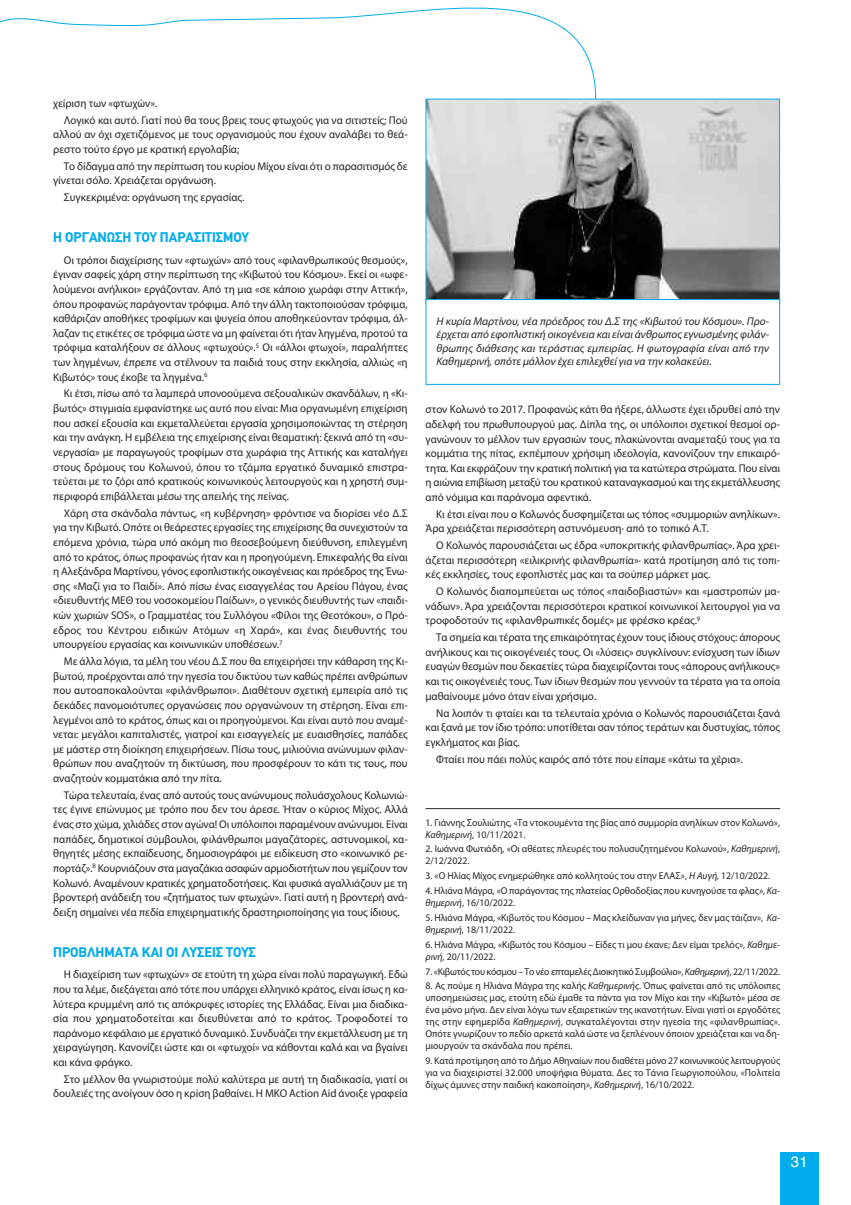
<style>
.page{position:relative;width:851px;height:1205px;background:#fff}
.page>*{position:absolute;margin:0;border:0;box-sizing:border-box;transform-origin:0 0}
.t1{font:15px "Helvetica";color:#fff}
.t2{font:700 13.75px "CF Din";color:#00acec}
.t3{font:11.25px/14.6px "Myriad Pro";color:#272526;text-align:justify}
.t4{font:italic 11.25px/13.5px "Myriad Pro";color:#272526;text-align:justify}
.t5{font:10px/12px "Myriad Pro";color:#272526}
.t6{font:10px "Myriad Pro";letter-spacing:-.02em;color:#272526}
.s1{font-style:italic}
</style>
<div class="page">
<div style="left:780px;top:1152px;width:38px;height:53px;background:#00acec"></div>
<img style="left:596px;top:101px;width:182px;height:198px">
<div style="left:425px;top:299px;width:355px;height:86px;border:1px solid #00acec"></div>
<hr style="left:425px;top:808px;width:355px;height:1px;background:#272526">
<svg style="left:0;top:7px;width:596px;height:313px"></svg>
<p class="t3" style="left:64px;top:96px;width:345px;line-height:16.8px;text-indent:-11px">χείριση των «φτωχών».<br>Λογικό και αυτό. Γιατί πού θα τους βρεις τους φτωχούς για να σιτιστείς; Πού</p>
<p class="t3" style="left:53px;top:128px;width:356px">αλλού αν όχι σχετιζόμενος με τους οργανισμούς που έχουν αναλάβει το θεά&shy;ρεστο τούτο έργο με κρατική εργολαβία;</p>
<p class="t3" style="left:53px;top:160px;width:356px;text-indent:11px">Το δίδαγμα από την περίπτωση του κυρίου Μίχου είναι ότι ο παρασιτισμός δε γίνεται σόλο. Χρειάζεται οργάνωση.</p>
<p class="t3" style="left:64px;top:191px;width:182px">Συγκεκριμένα: οργάνωση της εργασίας.</p>
<p class="t2" style="left:53px;top:230px;width:197px">Η ΟΡΓΑΝΩΣΗ ΤΟΥ ΠΑΡΑΣΙΤΙΣΜΟΥ</p>
<p class="t3" style="left:53px;top:253px;width:356px;text-indent:11px">Οι τρόποι διαχείρισης των «φτωχών» από τους «φιλανθρωπικούς θεσμούς», έγιναν σαφείς χάρη στην περίπτωση της «Κιβωτού του Κόσμου». Εκεί οι «ωφε&shy;λούμενοι ανήλικοι» εργάζονταν. Από τη μια «σε κάποιο χωράφι στην Αττική», όπου προφανώς παράγονταν τρόφιμα. Από την άλλη τακτοποιούσαν τρόφιμα, καθάριζαν αποθήκες τροφίμων και ψυγεία όπου αποθηκεύονταν τρόφιμα, άλ&shy;λαζαν τις ετικέτες σε τρόφιμα ώστε να μη φαίνεται ότι ήταν ληγμένα, προτού τα τρόφιμα καταλήξουν σε άλλους «φτωχούς».<sup>5</sup> Οι «άλλοι φτωχοί», παραλήπτες των ληγμένων, έπρεπε να στέλνουν τα παιδιά τους στην εκκλησία, αλλιώς «η Κιβωτός» τους έκοβε τα ληγμένα.<sup>6</sup></p>
<p class="t3" style="left:53px;top:387px;width:356px;text-indent:11px">Κι έτσι, πίσω από τα λαμπερά υπονοούμενα σεξουαλικών σκανδάλων, η «Κι&shy;βωτός» στιγμιαία εμφανίστηκε ως αυτό που είναι: Μια οργανωμένη επιχείριση που ασκεί εξουσία και εκμεταλλεύεται εργασία χρησιμοποιώντας τη στέρηση και την ανάγκη. Η εμβέλεια της επιχείρισης είναι θεαματική: ξεκινά από τη «συ&shy;νεργασία» με παραγωγούς τροφίμων στα χωράφια της Αττικής και καταλήγει στους δρόμους του Κολωνού, όπου το τζάμπα εργατικό δυναμικό επιστρα&shy;τεύεται με το ζόρι από κρατικούς κοινωνικούς λειτουργούς και η χρηστή συμ&shy;περιφορά επιβάλλεται μέσω της απειλής της πείνας.</p>
<p class="t3" style="left:53px;top:506px;width:356px;text-indent:11px">Χάρη στα σκάνδαλα πάντως, «η κυβέρνηση» φρόντισε να διορίσει νέο Δ.Σ για την Κιβωτό. Οπότε οι θεάρεστες εργασίες της επιχείρισης θα συνεχιστούν τα επόμενα χρόνια, τώρα υπό ακόμη πιο θεοσεβούμενη διεύθυνση, επιλεγμένη από το κράτος, όπως προφανώς ήταν και η προηγούμενη. Επικεφαλής θα είναι η Αλεξάνδρα Μαρτίνου, γόνος εφοπλιστικής οικογένειας και πρόεδρος της Ένω&shy;σης «Μαζί για το Παιδί». Από πίσω ένας εισαγγελέας του Αρείου Πάγου, ένας «διευθυντής ΜΕΘ του νοσοκομείου Παίδων», ο γενικός διευθυντής των «παιδι&shy;κών χωριών SOS», ο Γραμματέας του Συλλόγου «Φίλοι της Θεοτόκου», ο Πρό&shy;εδρος του Κέντρου ειδικών Ατόμων «η Χαρά», και ένας διευθυντής του υπουργείου εργασίας και κοινωνικών υποθέσεων.<sup>7</sup></p>
<p class="t3" style="left:53px;top:655px;width:356px;text-indent:11px">Με άλλα λόγια, τα μέλη του νέου Δ.Σ που θα επιχειρήσει την κάθαρση της Κι&shy;βωτού, προέρχονται από την ηγεσία του δικτύου των καθώς πρέπει ανθρώπων που αυτοαποκαλούνται «φιλάνθρωποι». Διαθέτουν σχετική εμπειρία από τις δεκάδες πανομοιότυπες οργανώσεις που οργανώνουν τη στέρηση. Είναι επι&shy;λεγμένοι από το κράτος, όπως και οι προηγούμενοι. Και είναι αυτό που αναμέ&shy;νεται: μεγάλοι καπιταλιστές, γιατροί και εισαγγελείς με ευαισθησίες, παπάδες με μάστερ στη διοίκηση επιχειρήσεων. Πίσω τους, μιλιούνια ανώνυμων φιλαν&shy;θρώπων που αναζητούν τη δικτύωση, που προσφέρουν το κάτι τις τους, που αναζητούν κομματάκια από την πίτα.</p>
<p class="t3" style="left:53px;top:788px;width:356px;text-indent:11px">Τώρα τελευταία, ένας από αυτούς τους ανώνυμους πολυάσχολους Κολωνιώ&shy;τες έγινε επώνυμος με τρόπο που δεν του άρεσε. Ήταν ο κύριος Μίχος. Αλλά ένας στο χώμα, χιλιάδες στον αγώνα! Οι υπόλοιποι παραμένουν ανώνυμοι. Είναι παπάδες, δημοτικοί σύμβουλοι, φιλάνθρωποι μαγαζάτορες, αστυνομικοί, κα&shy;θηγητές μέσης εκπαίδευσης, δημοσιογράφοι με ειδίκευση στο «κοινωνικό ρε&shy;πορτάζ».<sup>8</sup> Κουρνιάζουν στα μαγαζάκια ασαφών αρμοδιοτήτων που γεμίζουν τον Κολωνό. Αναμένουν κρατικές χρηματοδοτήσεις. Και φυσικά αγαλλιάζουν με τη βροντερή ανάδειξη του «ζητήματος των φτωχών». Γιατί αυτή η βροντερή ανά&shy;δειξη σημαίνει νέα πεδία επιχειρηματικής δραστηριοποίησης για τους ίδιους.</p>
<p class="t2" style="left:53px;top:944px;width:204px">ΠΡΟΒΛΗΜΑΤΑ ΚΑΙ ΟΙ ΛΥΣΕΙΣ ΤΟΥΣ</p>
<p class="t3" style="left:53px;top:968px;width:356px;text-indent:11px">Η διαχείριση των «φτωχών» σε ετούτη τη χώρα είναι πολύ παραγωγική. Εδώ που τα λέμε, διεξάγεται από τότε που υπάρχει ελληνικό κράτος, είναι ίσως η κα&shy;λύτερα κρυμμένη από τις απόκρυφες ιστορίες της Ελλάδας. Είναι μια διαδικα&shy;σία που χρηματοδοτείται και διευθύνεται από το κράτος. Τροφοδοτεί το παράνομο κεφάλαιο με εργατικό δυναμικό. Συνδυάζει την εκμετάλλευση με τη χειραγώγηση. Κανονίζει ώστε και οι «φτωχοί» να κάθονται καλά και να βγαίνει και κάνα φράγκο.</p>
<p class="t3" style="left:53px;top:1072px;width:356px;text-align:right">Στο μέλλον θα γνωριστούμε πολύ καλύτερα με αυτή τη διαδικασία, γιατί οι δουλειές της ανοίγουν όσο η κρίση βαθαίνει. Η ΜΚΟ Action Aid άνοιξε γραφεία</p>
<p class="t4" style="left:436px;top:315px;width:334px">Η κυρία Μαρτίνου, νέα πρόεδρος του Δ.Σ της «Κιβωτού του Κόσμου». Προ&shy;έρχεται από εφοπλιστική οικογένεια και είναι άνθρωπος εγνωσμένης φιλάν&shy;θρωπης διάθεσης και τεράστιας εμπειρίας. Η φωτογραφία είναι από την Καθημερινή, οπότε μάλλον έχει επιλεχθεί για να την κολακεύει.</p>
<p class="t3" style="left:425px;top:403px;width:356px">στον Κολωνό το 2017. Προφανώς κάτι θα ήξερε, άλλωστε έχει ιδρυθεί από την αδελφή του πρωθυπουργού μας. Δίπλα της, οι υπόλοιποι σχετικοί θεσμοί ορ&shy;γανώνουν το μέλλον των εργασιών τους, πλακώνονται αναμεταξύ τους για τα κομμάτια της πίτας, εκπέμπουν χρήσιμη ιδεολογία, κανονίζουν την επικαιρό&shy;τητα. Και εκφράζουν την κρατική πολιτική για τα κατώτερα στρώματα. Που είναι η αιώνια επιβίωση μεταξύ του κρατικού καταναγκασμού και της εκμετάλλευσης από νόμιμα και παράνομα αφεντικά.</p>
<p class="t3" style="left:425px;top:508px;width:356px;text-indent:11px">Κι έτσι είναι που ο Κολωνός δυσφημίζεται ως τόπος «συμμοριών ανηλίκων».<br>Άρα χρειάζεται περισσότερη αστυνόμευση· από το τοπικό Α.Τ.</p>
<p class="t3" style="left:425px;top:539px;width:356px;text-indent:11px">Ο Κολωνός παρουσιάζεται ως έδρα «υποκριτικής φιλανθρωπίας». Άρα χρει&shy;άζεται περισσότερη «ειλικρινής φιλανθρωπία»· κατά προτίμηση από τις τοπι&shy;κές εκκλησίες, τους εφοπλιστές μας και τα σούπερ μάρκετ μας.</p>
<p class="t3" style="left:425px;top:585px;width:356px;text-indent:11px">Ο Κολωνός διαπομπεύεται ως τόπος «παιδοβιαστών» και «μαστροπών μα&shy;νάδων». Άρα χρειάζονται περισσότεροι κρατικοί κοινωνικοί λειτουργοί για να τροφοδοτούν τις «φιλανθρωπικές δομές» με φρέσκο κρέας.<sup>9</sup></p>
<p class="t3" style="left:425px;top:631px;width:356px;text-indent:11px">Τα σημεία και τέρατα της επικαιρότητας έχουν τους ίδιους στόχους: άπορους ανήλικους και τις οικογένειές τους. Οι «λύσεις» συγκλίνουν: ενίσχυση των ίδιων ευαγών θεσμών που δεκαετίες τώρα διαχειρίζονται τους «άπορους ανήλικους» και τις οικογένειές τους. Των ίδιων θεσμών που γεννούν τα τέρατα για τα οποία μαθαίνουμε μόνο όταν είναι χρήσιμο.</p>
<p class="t3" style="left:425px;top:706px;width:356px;text-indent:11px">Να λοιπόν τι φταίει και τα τελευταία χρόνια ο Κολωνός παρουσιάζεται ξανά και ξανά με τον ίδιο τρόπο: υποτίθεται σαν τόπος τεράτων και δυστυχίας, τόπος εγκλήματος και βίας.</p>
<p class="t3" style="left:436px;top:752px;width:308px">Φταίει που πάει πολύς καιρός από τότε που είπαμε «κάτω τα χέρια».</p>
<p class="t5" style="left:425px;top:817px;width:356px">1. Γιάννης Σουλιώτης, «Τα ντοκουμέντα της βίας από συμμορία ανηλίκων στον Κολωνό»,<br><span class="s1">Καθημερινή</span>, 10/11/2021.</p>
<p class="t5" style="left:425px;top:844px;width:356px">2. Ιωάννα Φωτιάδη, «Οι αθέατες πλευρές του πολυσυζητημένου Κολωνού», <span class="s1">Καθημερινή</span>,<br>2/12/2022.</p>
<p class="t5" style="left:425px;top:870px;width:346px">3. «Ο Ηλίας Μίχος ενημερώθηκε από κολλητούς του στην ΕΛΑΣ», <span class="s1">Η Αυγή,</span> 12/10/2022.</p>
<p class="t5" style="left:425px;top:885px;width:356px">4. Ηλιάνα Μάγρα, «Ο παράγοντας της πλατείας Ορθοδοξίας που κυνηγούσε τα φλας», <span class="s1">Κα&shy;θημερινή</span>, 16/10/2022.</p>
<p class="t5" style="left:425px;top:912px;width:356px">5. Ηλιάνα Μάγρα, «Κιβωτός του Κόσμου – Μας κλείδωναν για μήνες, δεν μας τάιζαν», <span class="s1">Κα&shy;θημερινή</span>, 18/11/2022.</p>
<p class="t5" style="left:425px;top:939px;width:356px">6. Ηλιάνα Μάγρα, «Κιβωτός του Κόσμου – Είδες τι μου έκανε; Δεν είμαι τρελός», <span class="s1">Καθημε&shy;ρινή</span>, 20/11/2022.</p>
<p class="t6" style="left:425px;top:967px;width:356px">7. «Κιβωτός του κόσμου –Το νέο επταμελές Διοικητικό Συμβούλιο», <span class="s1">Καθημερινή</span>, 22/11/2022.</p>
<p class="t5" style="left:425px;top:981px;width:356px;text-align:justify">8. Ας πούμε η Ηλιάνα Μάγρα της καλής <span class="s1">Καθημερινής</span>. Όπως φαίνεται από τις υπόλοιπες υποσημειώσεις μας, ετούτη εδώ έμαθε τα πάντα για τον Μίχο και την «Κιβωτό» μέσα σε ένα μόνο μήνα. Δεν είναι λόγω των εξαιρετικών της ικανοτήτων. Είναι γιατί οι εργοδότες της στην εφημερίδα <span class="s1">Καθημερινή</span>, συγκαταλέγονται στην ηγεσία της «φιλανθρωπίας».<br>Οπότε γνωρίζουν το πεδίο αρκετά καλά ώστε να ξεπλένουν όποιον χρειάζεται και να δη&shy;μιουργούν τα σκάνδαλα που πρέπει.</p>
<p class="t5" style="left:425px;top:1055px;width:356px;text-align:justify">9. Κατά προτίμηση από το Δήμο Αθηναίων που διαθέτει μόνο 27 κοινωνικούς λειτουργούς για να διαχειριστεί 32.000 υποψήφια θύματα. Δες το Τάνια Γεωργιοπούλου, «Πολιτεία δίχως άμυνες στην παιδική κακοποίηση», <span class="s1">Καθημερινή</span>, 16/10/2022.</p>
<h1 class="t1" style="left:790px;top:1153px;width:18px">31</h1>
</div>
